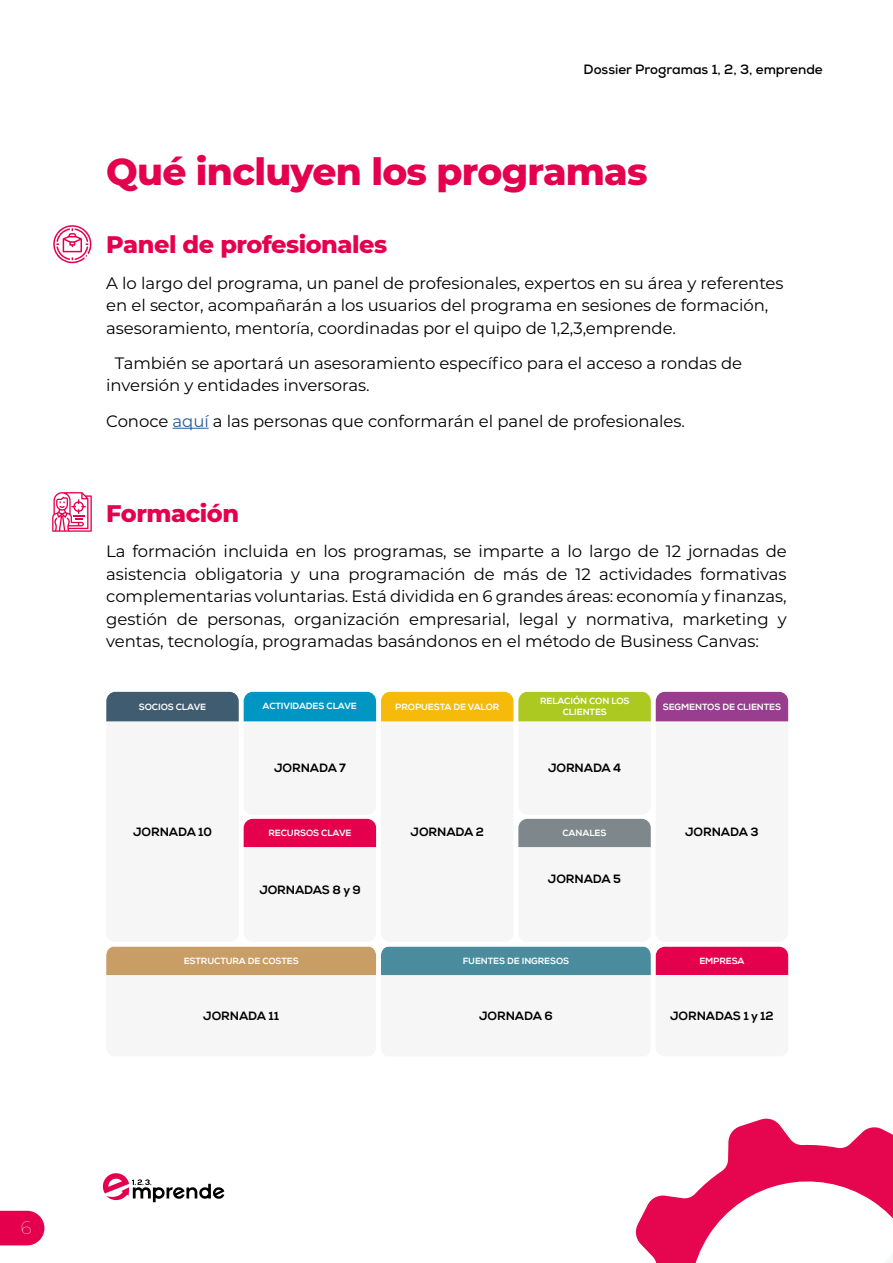
<style>
.page{position:relative;width:893px;height:1263px;background:#fff}
.page>*{position:absolute;margin:0;border:0;box-sizing:border-box;transform-origin:0 0}
.t1{font:800 37.5px "Montserrat";letter-spacing:-.02em;color:#e5004e}
.t2{font:800 24px "Montserrat";letter-spacing:-.02em;color:#e5004e}
.t3{font:100 18px "Montserrat Alternates";color:#fff}
.t4{font:16.5px/22.5px "Montserrat";letter-spacing:-.005em;color:#000}
.t5{font:700 13.5px "Nexa";color:#000}
.t6{font:800 12px "Nexa";letter-spacing:-.01em;color:#000}
.t7{font:800 9px/10.5px "Nexa";letter-spacing:-.01em;color:#fff;text-align:center}
.s1{color:#275b9b}
</style>
<div class="page">
<hr style="left:173px;top:428px;width:36px;height:1px;background:#275b9b">
<svg style="left:0;top:1211px;width:44px;height:34px"></svg>
<div style="left:106px;top:699px;width:133px;height:243px;background:#f6f6f6;border-radius:9px"></div>
<div style="left:244px;top:699px;width:132px;height:116px;background:#f6f6f6;border-radius:9px"></div>
<div style="left:244px;top:824px;width:132px;height:118px;background:#f6f6f6;border-radius:9px"></div>
<div style="left:244px;top:819px;width:132px;height:28px;background:#e5004e"></div>
<div style="left:518px;top:824px;width:133px;height:118px;background:#f6f6f6;border-radius:9px"></div>
<div style="left:518px;top:819px;width:133px;height:28px;background:#7d878c"></div>
<svg style="left:106px;top:947px;width:682px;height:29px;background:#a07e7e"></svg>
<div style="left:656px;top:699px;width:132px;height:243px;background:#f6f6f6;border-radius:9px"></div>
<div style="left:381px;top:699px;width:132px;height:243px;background:#f6f6f6;border-radius:9px"></div>
<div style="left:518px;top:699px;width:133px;height:116px;background:#f6f6f6;border-radius:9px"></div>
<svg style="left:106px;top:692px;width:682px;height:29px;background:#838e68"></svg>
<svg style="left:103px;top:1173px;width:121px;height:29px"></svg>
<svg style="left:53px;top:225px;width:38px;height:38px"></svg>
<svg style="left:52px;top:492px;width:40px;height:40px"></svg>
<svg style="left:635px;top:1118px;width:258px;height:145px"></svg>
<p class="t5" style="left:584px;top:61px;width:241px">Dossier Programas 1, 2, 3, emprende</p>
<h1 class="t1" style="left:106px;top:144px;width:543px">Qué incluyen los programas</h1>
<h2 class="t2" style="left:106px;top:227px;width:282px">Panel de profesionales</h2>
<p class="t4" style="left:106px;top:271px;width:679px">A lo largo del programa, un panel de profesionales, expertos en su área y referentes en el sector, acompañarán a los usuarios del programa en sesiones de formación, asesoramiento, mentoría, coordinadas por el quipo de 1,2,3,emprende.</p>
<p class="t4" style="left:106px;top:351px;width:637px;text-indent:8px">También se aportará un asesoramiento específico para el acceso a rondas de inversión y entidades inversoras.</p>
<p class="t4" style="left:106px;top:409px;width:580px">Conoce <span class="s1">aquí</span> a las personas que conformarán el panel de profesionales.</p>
<h2 class="t2" style="left:106px;top:496px;width:134px">Formación</h2>
<p class="t4" style="left:106px;top:540px;width:682px;text-align:justify">La formación incluida en los programas, se imparte a lo largo de 12 jornadas de asistencia obligatoria y una programación de más de 12 actividades formativas complementarias voluntarias. Está dividida en 6 grandes áreas: economía y finanzas, gestión de personas, organización empresarial, legal y normativa, marketing y ventas, tecnología, programadas basándonos en el método de Business Canvas:</p>
<p class="t7" style="left:139px;top:701px;width:69px">SOCIOS CLAVE</p>
<p class="t7" style="left:263px;top:701px;width:96px">ACTIVIDADES CLAVE</p>
<p class="t7" style="left:395px;top:701px;width:106px">PROPUESTA DE VALOR</p>
<p class="t7" style="left:540px;top:696px;width:91px">RELACIÓN CON LOS<br>CLIENTES</p>
<p class="t7" style="left:663px;top:701px;width:120px">SEGMENTOS DE CLIENTES</p>
<p class="t6" style="left:133px;top:824px;width:80px">JORNADA 10</p>
<p class="t6" style="left:274px;top:761px;width:73px">JORNADA 7</p>
<p class="t6" style="left:548px;top:761px;width:75px">JORNADA 4</p>
<p class="t6" style="left:411px;top:824px;width:75px">JORNADA 2</p>
<p class="t7" style="left:268px;top:828px;width:85px">RECURSOS CLAVE</p>
<p class="t7" style="left:562px;top:828px;width:46px">CANALES</p>
<p class="t6" style="left:259px;top:883px;width:103px">JORNADAS 8 y 9</p>
<p class="t6" style="left:548px;top:871px;width:74px">JORNADA 5</p>
<p class="t7" style="left:184px;top:955px;width:116px">ESTRUCTURA DE COSTES</p>
<p class="t7" style="left:463px;top:955px;width:108px">FUENTES DE INGRESOS</p>
<p class="t6" style="left:685px;top:824px;width:75px">JORNADA 3</p>
<p class="t7" style="left:699px;top:955px;width:47px">EMPRESA</p>
<p class="t6" style="left:203px;top:1008px;width:77px">JORNADA 11</p>
<p class="t6" style="left:479px;top:1008px;width:75px">JORNADA 6</p>
<p class="t6" style="left:670px;top:1008px;width:105px">JORNADAS 1 y 12</p>
<p class="t3" style="left:21px;top:1216px;width:12px">6</p>
</div>
